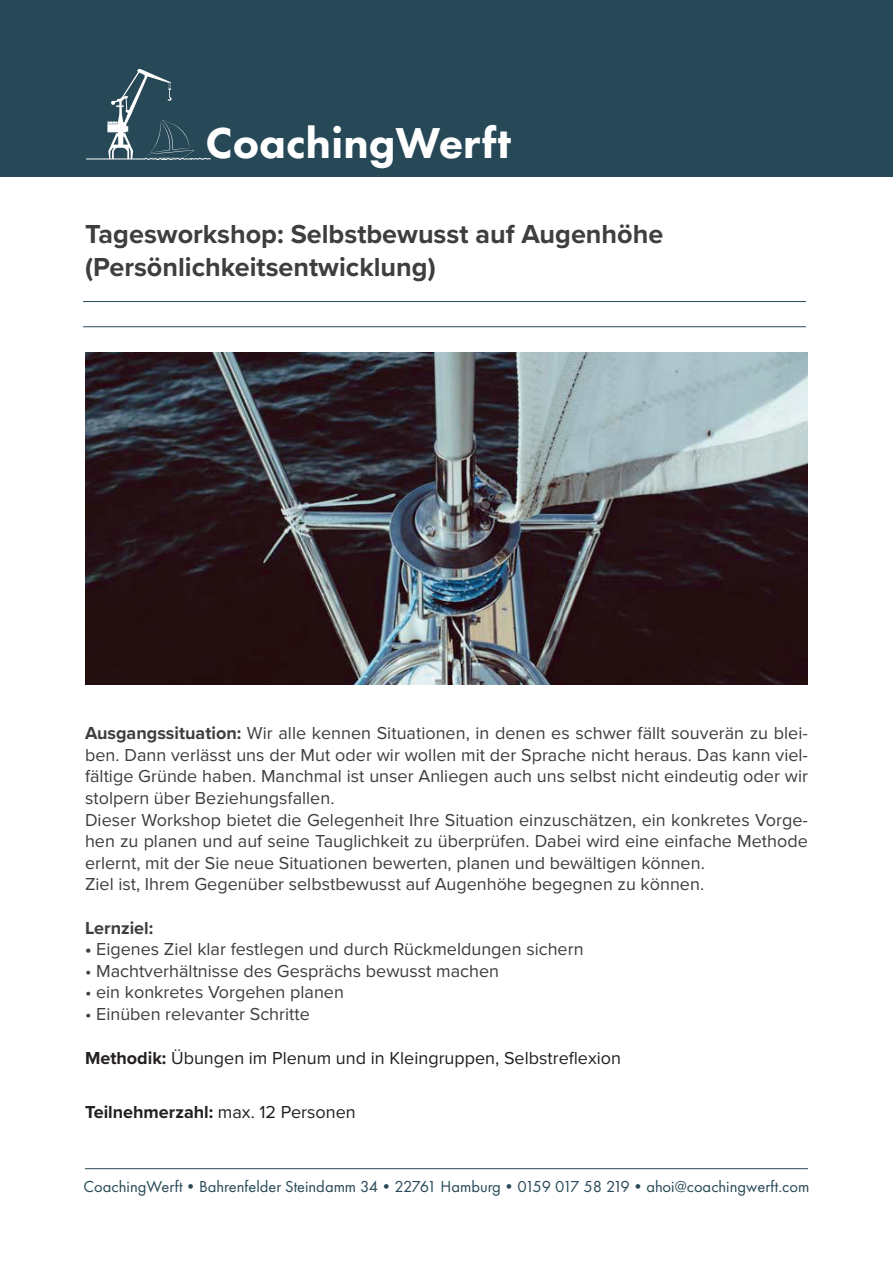
<style>
.page{position:relative;width:893px;height:1263px;background:#fff}
.page>*{position:absolute;margin:0;border:0;box-sizing:border-box;transform-origin:0 0}
.t1{font:800 44.85px "Futura PT";color:#fff}
.t2{font:700 27px/32.4px "Proxima Nova";color:#3e3e3f}
.t3{font:18px/21.6px "Proxima Nova";color:#3e3e3f}
.t4{font:18px "Proxima Nova";color:#231f20}
.t5{font:700 18px "Proxima Nova";color:#231f20}
.t6{font:700 18px "Proxima Nova";color:#3e3e3f}
.t7{font:16.5px "Futura PT";color:#264857}
.s1{font-weight:700}
.s2{font-weight:400}
</style>
<div class="page">
<hr style="left:85px;top:1168px;width:723px;height:1px;background:#264857">
<div style="left:0;top:0;width:893px;height:177px;background:#264857"></div>
<hr style="left:83px;top:301px;width:723px;height:1px;background:#264857">
<hr style="left:83px;top:326px;width:723px;height:1px;background:#264857">
<img style="left:85px;top:353px;width:723px;height:332px">
<hr style="left:86px;top:159px;width:51px;height:1px;background:#fff">
<svg style="left:107px;top:69px;width:104px;height:91px"></svg>
<h1 class="t1" style="left:206px;top:115px;width:307px">CoachingWerft</h1>
<h2 class="t2" style="left:85px;top:217px;width:580px">Tagesworkshop: Selbstbewusst auf Augenhöhe (Persönlichkeitsentwicklung)</h2>
<p class="t3" style="left:85px;top:723px;width:724px"><span class="s1">Ausgangssituation:</span> Wir alle kennen Situationen, in denen es schwer fällt souverän zu blei&shy;ben. Dann verlässt uns der Mut oder wir wollen mit der Sprache nicht heraus. Das kann viel&shy;fältige Gründe haben. Manchmal ist unser Anliegen auch uns selbst nicht eindeutig oder wir stolpern über Beziehungsfallen.<br>Dieser Workshop bietet die Gelegenheit Ihre Situation einzuschätzen, ein konkretes Vorge&shy;hen zu planen und auf seine Tauglichkeit zu überprüfen. Dabei wird eine einfache Methode erlernt, mit der Sie neue Situationen bewerten, planen und bewältigen können.<br>Ziel ist, Ihrem Gegenüber selbstbewusst auf Augenhöhe begegnen zu können.</p>
<p class="t6" style="left:85px;top:914px;width:70px">Lernziel:</p>
<p class="t3" style="left:85px;top:939px;width:500px"><span class="s1">•</span> Eigenes Ziel klar festlegen und durch Rückmeldungen sichern</p>
<p class="t3" style="left:85px;top:960px;width:416px">• Machtverhältnisse des Gesprächs bewusst machen</p>
<p class="t3" style="left:85px;top:982px;width:260px">• ein konkretes Vorgehen planen</p>
<p class="t3" style="left:85px;top:1003px;width:226px">• Einüben relevanter Schritte</p>
<p class="t4" style="left:85px;top:1047px;width:538px"><span class="s1">Methodik:</span> Übungen im Plenum und in Kleingruppen, Selbstreflexion</p>
<p class="t5" style="left:85px;top:1098px;width:272px">Teilnehmerzahl: <span class="s2">max. 12 Personen</span></p>
<p class="t7" style="left:84px;top:1177px;width:727px">CoachingWerft•Bahrenfelder Steindamm 34•22761 Hamburg•0159 017 58 219•ahoi@coachingwerft.com</p>
</div>
